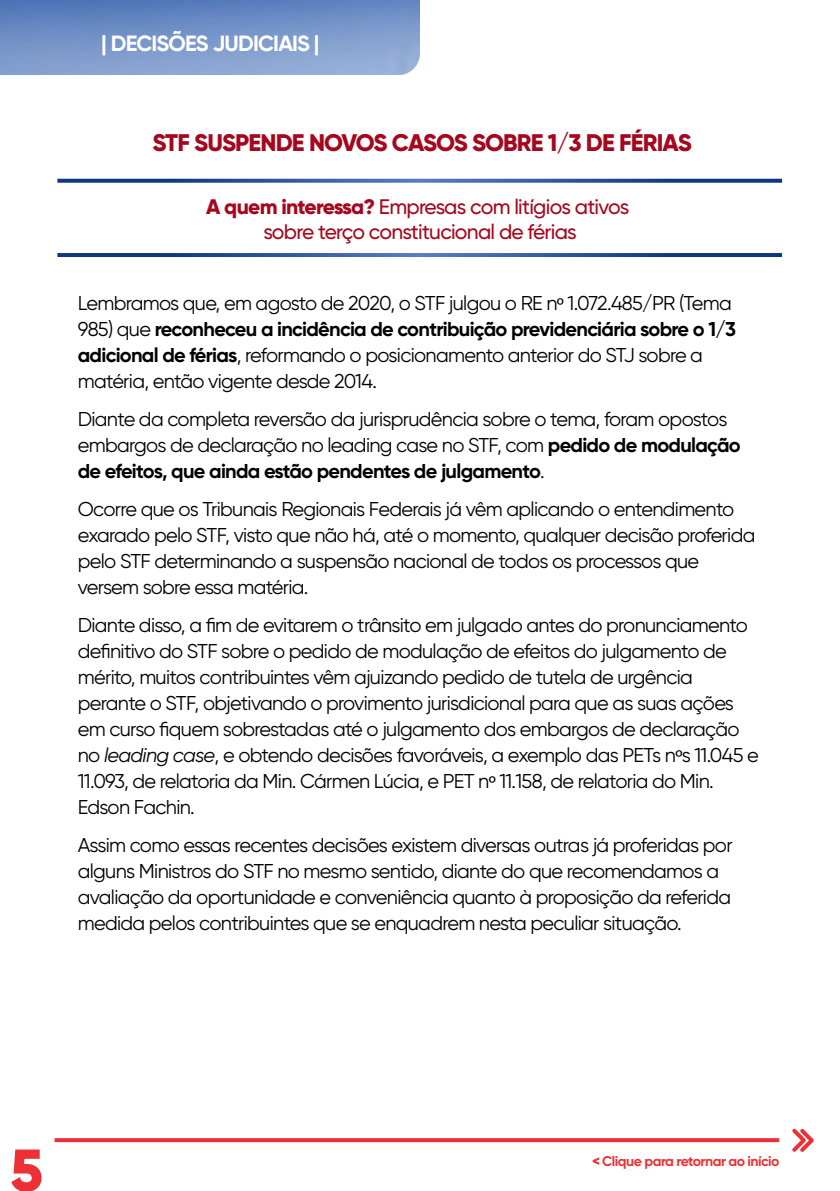
<style>
.page{position:relative;width:840px;height:1191px;background:#fff}
.page>*{position:absolute;margin:0;border:0;box-sizing:border-box;transform-origin:0 0}
.t1{font:700 56.6px "Gilroy";color:#ed3035}
.t2{font:800 24px "Gilroy";letter-spacing:-.035em;color:#a5081e}
.t3{font:700 22px "Gilroy";letter-spacing:-.035em;color:#fff}
.t4{font:500 21px/25.2px "Gilroy";letter-spacing:-.035em;color:#a5081e;text-align:center}
.t5{font:20px/26px "Gilroy";letter-spacing:-.035em;color:#000}
.t6{font:700 14px "Gilroy";letter-spacing:-.035em;color:#ed3035}
.s1{font-weight:800}
.s2{font-family:"Myriad Pro"}
.s3{font-weight:700}
.s4{font-style:italic}
.s5{font-weight:900}
</style>
<div class="page">
<img style="left:0;top:0;width:419px;height:75px">
<svg style="left:55px;top:1138px;width:723px;height:4px;fill:#ed3035"></svg>
<svg style="left:57px;top:179px;width:724px;height:4px"></svg>
<svg style="left:57px;top:253px;width:724px;height:4px"></svg>
<svg style="left:792px;top:1128px;width:22px;height:24px"></svg>
<svg style="left:11px;top:1149px;width:31px;height:42px"></svg>
<p class="t3" style="left:101px;top:30px;width:220px">| DECISÕES JUDICIAIS |</p>
<p class="t2" style="left:152px;top:127px;width:540px">STF SUSPENDE NOVOS CASOS SOBRE 1/3 DE FÉRIAS</p>
<p class="t4" style="left:206px;top:194px;width:424px"><span class="s1">A quem interessa?</span> Empresas com litígios ativos sobre terço constitucional de férias</p>
<p class="t5" style="left:78px;top:290px;width:659px">Lembramos que, em agosto de 2020, o STF julgou o RE n<span class="s2">º</span> 1.072.485/PR (Tema 985) que <span class="s3">reconheceu a incidência de contribuição previdenciária sobre o 1/3 adicional de férias</span>, reformando o posicionamento anterior do STJ sobre a matéria, então vigente desde 2014.</p>
<p class="t5" style="left:78px;top:406px;width:664px">Diante da completa reversão da jurisprudência sobre o tema, foram opostos embargos de declaração no leading case no STF, com <span class="s3">pedido de modulação de efeitos, que ainda estão pendentes de julgamento</span>.</p>
<p class="t5" style="left:78px;top:496px;width:678px">Ocorre que os Tribunais Regionais Federais já vêm aplicando o entendimento exarado pelo STF, visto que não há, até o momento, qualquer decisão proferida pelo STF determinando a suspensão nacional de todos os processos que versem sobre essa matéria.</p>
<p class="t5" style="left:78px;top:612px;width:682px">Diante disso, a fim de evitarem o trânsito em julgado antes do pronunciamento definitivo do STF sobre o pedido de modulação de efeitos do julgamento de mérito, muitos contribuintes vêm ajuizando pedido de tutela de urgência perante o STF, objetivando o provimento jurisdicional para que as suas ações em curso fiquem sobrestadas até o julgamento dos embargos de declaração no <span class="s4">leading case</span>, e obtendo decisões favoráveis, a exemplo das PETs n<span class="s2">º</span>s 11.045 e 11.093, de relatoria da Min. Cármen Lúcia, e PET n<span class="s2">º</span> 11.158, de relatoria do Min.<br>Edson Fachin.</p>
<p class="t5" style="left:78px;top:832px;width:656px">Assim como essas recentes decisões existem diversas outras já proferidas por alguns Ministros do STF no mesmo sentido, diante do que recomendamos a avaliação da oportunidade e conveniência quanto à proposição da referida medida pelos contribuintes que se enquadrem nesta peculiar situação.</p>
<h1 class="t1" style="left:11px;top:1134px;width:32px">5</h1>
<p class="t6" style="left:592px;top:1152px;width:188px"><span class="s5">&lt;</span> Clique para retornar ao início</p>
</div>
